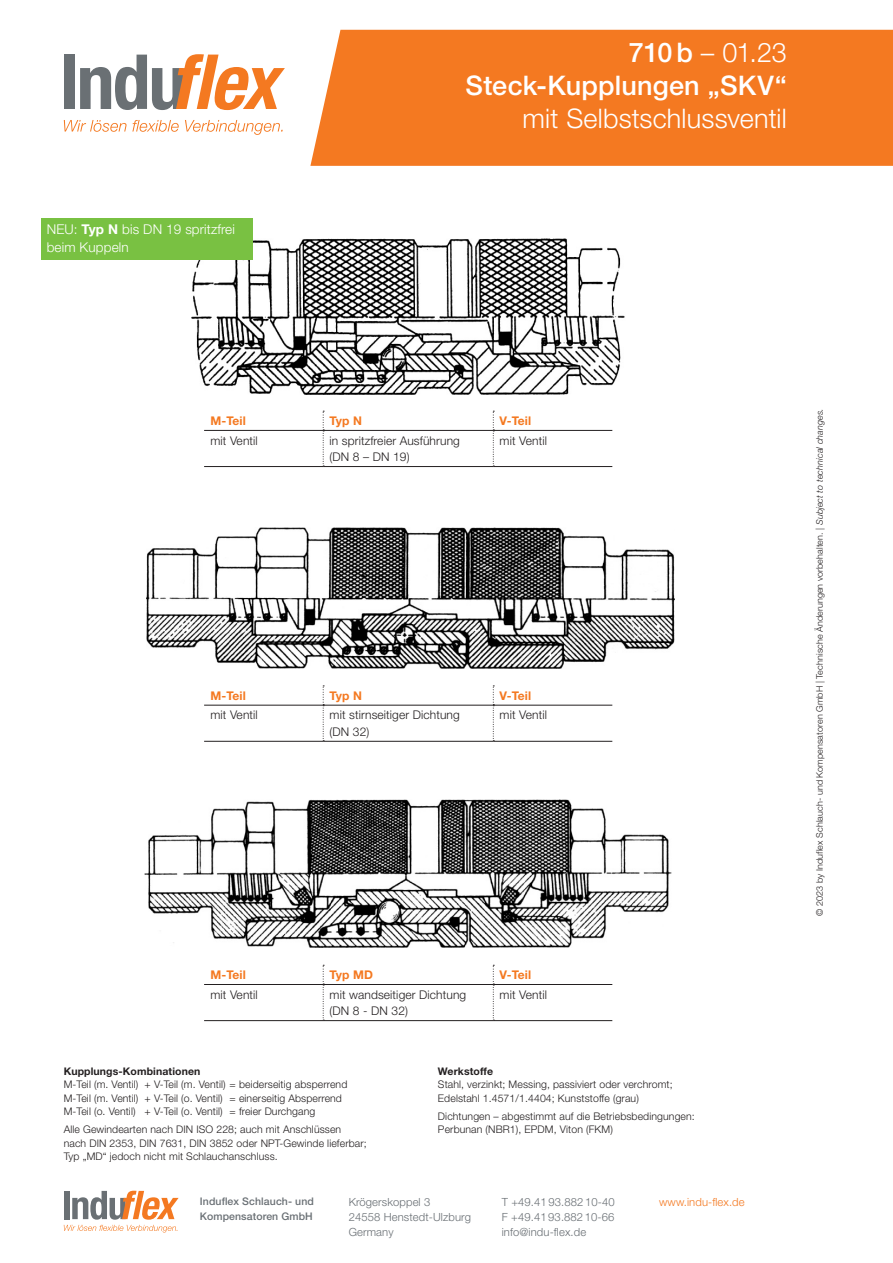
<style>
.page{position:relative;width:893px;height:1263px;background:#fff}
.page>*{position:absolute;margin:0;border:0;box-sizing:border-box;transform-origin:0 0}
.t1{font:500 27px/33px "Helvetica Neue LT Pro";letter-spacing:.01em;color:#fff;text-align:right}
.t2{font:300 27px "Helvetica Neue LT Pro";letter-spacing:.005em;color:#fff}
.t3{font:300 13.5px/18px "Helvetica Neue LT Pro";letter-spacing:.01em;color:#fff}
.t4{font:300 12px/16.5px "Helvetica Neue LT Pro";letter-spacing:.01em;color:#231f20}
.t5{font:700 12px "Helvetica Neue LT Pro";letter-spacing:.01em;color:#f47921}
.t6{font:300 11.25px/15px "Helvetica Neue LT Pro";letter-spacing:.01em;color:#696f74;text-align:justify}
.t7{font:300 11.25px "Helvetica Neue LT Pro";letter-spacing:.01em;color:#f47921}
.t8{font:300 10.5px/13.5px "Helvetica Neue LT Pro";letter-spacing:.01em;color:#231f20}
.t9{font:500 10.5px/15px "Helvetica Neue LT Pro";letter-spacing:.01em;color:#696f74}
.t10{font:700 10.5px "Helvetica Neue LT Pro";letter-spacing:.01em;color:#231f20}
.t11{font:300 9px "Helvetica Neue LT Pro";letter-spacing:.01em;color:#231f20}
.s1{font-weight:700}
.s2{font-weight:300}
.s3{font-style:italic}
</style>
<div class="page">
<svg style="left:64px;top:1191px;width:115px;height:41px"></svg>
<svg style="left:323px;top:411px;width:1px;height:55px"></svg>
<svg style="left:493px;top:411px;width:1px;height:55px"></svg>
<hr style="left:204px;top:430px;width:119px;height:1px;background:#231f20">
<hr style="left:323px;top:430px;width:170px;height:1px;background:#231f20">
<hr style="left:493px;top:430px;width:119px;height:1px;background:#231f20">
<hr style="left:204px;top:466px;width:119px;height:1px;background:#231f20">
<hr style="left:323px;top:466px;width:170px;height:1px;background:#231f20">
<hr style="left:493px;top:466px;width:119px;height:1px;background:#231f20">
<svg style="left:323px;top:685px;width:1px;height:56px"></svg>
<svg style="left:493px;top:685px;width:1px;height:56px"></svg>
<hr style="left:204px;top:705px;width:119px;height:1px;background:#231f20">
<hr style="left:323px;top:705px;width:170px;height:1px;background:#231f20">
<hr style="left:493px;top:705px;width:119px;height:1px;background:#231f20">
<hr style="left:204px;top:741px;width:119px;height:1px;background:#231f20">
<hr style="left:323px;top:741px;width:170px;height:1px;background:#231f20">
<hr style="left:493px;top:741px;width:119px;height:1px;background:#231f20">
<svg style="left:323px;top:965px;width:1px;height:55px"></svg>
<svg style="left:493px;top:965px;width:1px;height:55px"></svg>
<hr style="left:204px;top:984px;width:119px;height:1px;background:#231f20">
<hr style="left:323px;top:984px;width:170px;height:1px;background:#231f20">
<hr style="left:493px;top:984px;width:119px;height:1px;background:#231f20">
<hr style="left:204px;top:1020px;width:119px;height:1px;background:#231f20">
<hr style="left:323px;top:1020px;width:170px;height:1px;background:#231f20">
<hr style="left:493px;top:1020px;width:119px;height:1px;background:#231f20">
<img style="left:145px;top:799px;width:527px;height:149px">
<img style="left:191px;top:238px;width:434px;height:156px">
<img style="left:147px;top:527px;width:527px;height:141px">
<div style="left:41px;top:219px;width:211px;height:41px;background:#79c142"></div>
<svg style="left:64px;top:120px;width:115px;height:12px"></svg>
<svg style="left:185px;top:120px;width:98px;height:15px"></svg>
<div style="left:64px;top:55px;width:11px;height:54px;background:#6a7074"></div>
<svg style="left:80px;top:54px;width:205px;height:56px"></svg>
<div style="left:310px;top:30px;width:583px;height:136px;background:#f47921"></div>
<p class="t3" style="left:47px;top:220px;width:190px">NEU: <span class="s1">Typ N</span> bis DN 19 spritzfrei beim Kuppeln</p>
<h1 class="t1" style="left:466px;top:35px;width:323px">710 b <span class="s2">– 01.23<br></span>Steck-Kupplungen „SKV“</h1>
<h1 class="t2" style="left:523px;top:102px;width:266px">mit Selbstschlussventil</h1>
<p class="t5" style="left:210px;top:413px;width:37px">M-Teil</p>
<p class="t5" style="left:330px;top:413px;width:34px">Typ N</p>
<p class="t5" style="left:500px;top:413px;width:33px">V-Teil</p>
<p class="t4" style="left:210px;top:432px;width:49px">mit Ventil</p>
<p class="t4" style="left:330px;top:432px;width:132px">in spritzfreier Ausführung (DN 8 – DN 19)</p>
<p class="t4" style="left:500px;top:432px;width:49px">mit Ventil</p>
<p class="t5" style="left:210px;top:688px;width:37px">M-Teil</p>
<p class="t5" style="left:330px;top:688px;width:34px">Typ N</p>
<p class="t5" style="left:500px;top:688px;width:33px">V-Teil</p>
<p class="t4" style="left:210px;top:706px;width:49px">mit Ventil</p>
<p class="t4" style="left:330px;top:706px;width:132px">mit stirnseitiger Dichtung (DN 32)</p>
<p class="t4" style="left:500px;top:706px;width:49px">mit Ventil</p>
<p class="t5" style="left:210px;top:967px;width:37px">M-Teil</p>
<p class="t5" style="left:330px;top:967px;width:45px">Typ MD</p>
<p class="t5" style="left:500px;top:967px;width:33px">V-Teil</p>
<p class="t4" style="left:210px;top:986px;width:49px">mit Ventil</p>
<p class="t4" style="left:330px;top:986px;width:138px">mit wandseitiger Dichtung (DN 8 - DN 32)</p>
<p class="t4" style="left:500px;top:986px;width:49px">mit Ventil</p>
<p class="t10" style="left:64px;top:1064px;width:138px">Kupplungs-Kombinationen</p>
<p class="t8" style="left:64px;top:1078px;width:285px">M-Teil (m. Ventil) + V-Teil (m. Ventil) = beiderseitig absperrend<br>M-Teil (m. Ventil) + V-Teil (o. Ventil) = einerseitig Absperrend<br>M-Teil (o. Ventil) + V-Teil (o. Ventil) = freier Durchgang</p>
<p class="t8" style="left:64px;top:1122px;width:304px">Alle Gewindearten nach DIN ISO 228; auch mit Anschlüssen<br>nach DIN 2353, DIN 7631, DIN 3852 oder NPT-Gewinde lieferbar;<br>Typ „MD“ jedoch nicht mit Schlauchanschluss.</p>
<p class="t10" style="left:438px;top:1064px;width:57px">Werkstoffe</p>
<p class="t8" style="left:438px;top:1078px;width:236px">Stahl, verzinkt; Messing, passiviert oder verchromt;<br>Edelstahl 1.4571/1.4404; Kunststoffe (grau)</p>
<p class="t8" style="left:438px;top:1109px;width:258px">Dichtungen – abgestimmt auf die Betriebsbedingungen:<br>Perbunan (NBR1), EPDM, Viton (FKM)</p>
<p class="t9" style="left:200px;top:1194px;width:116px">Induflex Schlauch- und<br>Kompensatoren GmbH</p>
<p class="t6" style="left:502px;top:1194px;width:114px">T +49.41 93.882 10-40<br>F +49.41 93.882 10-66 info@indu-flex.de</p>
<p class="t6" style="left:349px;top:1194px;width:83px">Krögerskoppel 3</p>
<p class="t7" style="left:659px;top:1195px;width:87px">www.indu-flex.de</p>
<p class="t6" style="left:349px;top:1209px;width:124px">24558 Henstedt-Ulzburg<br>Germany</p>
<p class="t11" style="left:814px;top:916px;width:509px;rotate:-90deg">© 2023 by Induflex Schlauch- und Kompensatoren GmbH | Technische Änderungen vorbehalten. | <span class="s3">Subject to technical changes.</span></p>
</div>
